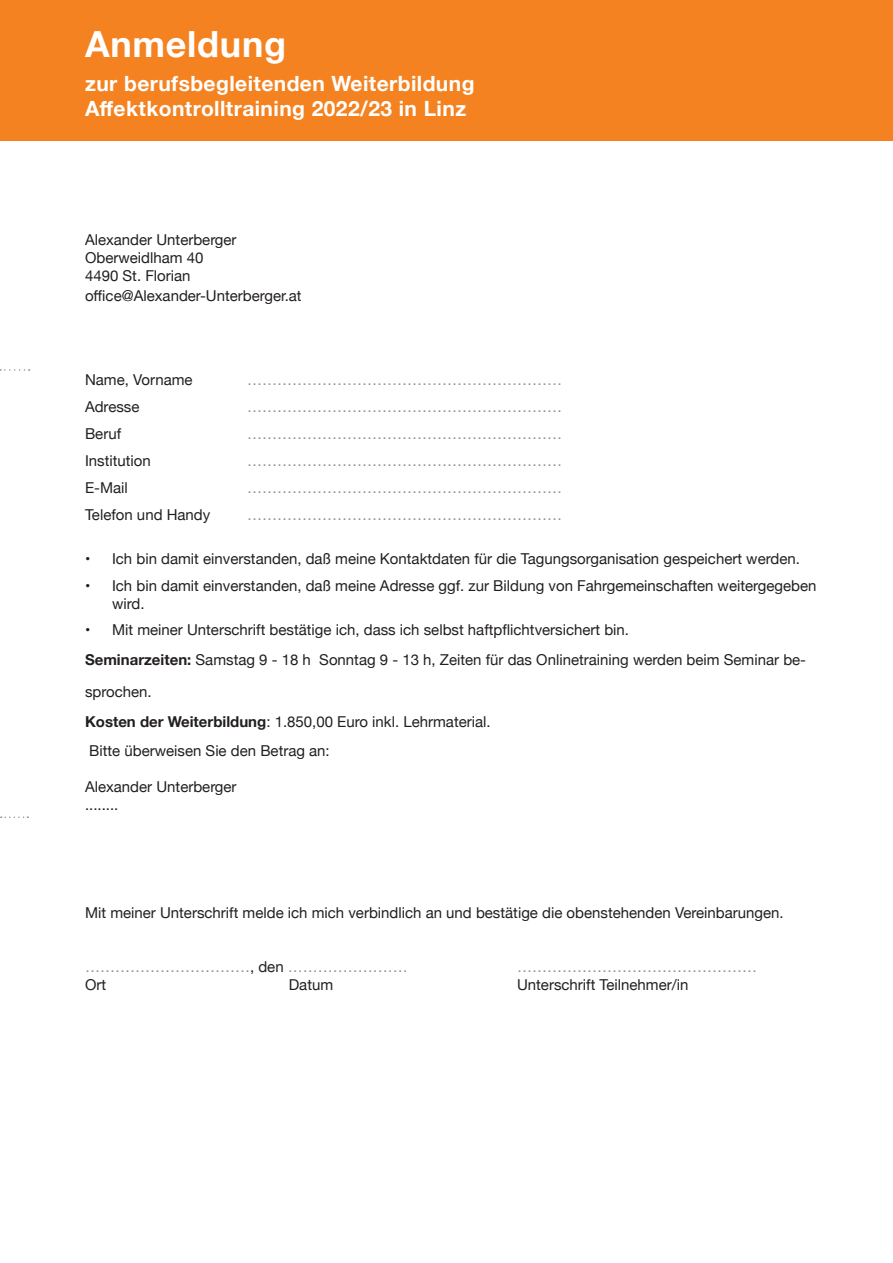
<style>
.page{position:relative;width:893px;height:1263px;background:#fff}
.page>*{position:absolute;margin:0;border:0;box-sizing:border-box;transform-origin:0 0}
.t1{font:700 36px "Helvetica Neue";letter-spacing:.02em;color:#fff}
.t2{font:700 21px/25.2px "Helvetica Neue";letter-spacing:.02em;color:#fff}
.t3{font:15px/18px "Helvetica Neue";color:#231f20}
.t4{font:15px "Helvetica Neue";color:#939598}
.s1{font-weight:700}
.s2{color:#231f20}
</style>
<div class="page">
<div style="left:0;top:0;width:893px;height:140px;background:#f58220"></div>
<svg style="left:0;top:369px;width:30px;height:2px"></svg>
<svg style="left:1px;top:816px;width:27px;height:2px"></svg>
<h1 class="t1" style="left:85px;top:16px;width:203px">Anmeldung</h1>
<h2 class="t2" style="left:85px;top:71px;width:391px">zur berufsbegleitenden Weiterbildung<br>Affektkontrolltraining 2022/23 in Linz</h2>
<p class="t3" style="left:85px;top:232px;width:153px">Alexander Unterberger<br>Oberweidlham 40<br>4490 St. Florian</p>
<p class="t3" style="left:85px;top:288px;width:218px">office@Alexander-Unterberger.at</p>
<p class="t3" style="left:85px;top:371px;width:109px">Name, Vorname</p>
<p class="t4" style="left:247px;top:368px;width:316px">………………………………………………………</p>
<p class="t3" style="left:85px;top:398px;width:56px">Adresse</p>
<p class="t4" style="left:247px;top:395px;width:316px">………………………………………………………</p>
<p class="t3" style="left:85px;top:425px;width:38px">Beruf</p>
<p class="t4" style="left:247px;top:422px;width:316px">………………………………………………………</p>
<p class="t3" style="left:85px;top:452px;width:67px">Institution</p>
<p class="t4" style="left:247px;top:449px;width:316px">………………………………………………………</p>
<p class="t3" style="left:85px;top:479px;width:44px">E-Mail</p>
<p class="t4" style="left:247px;top:476px;width:316px">………………………………………………………</p>
<p class="t3" style="left:85px;top:506px;width:127px">Telefon und Handy</p>
<p class="t4" style="left:247px;top:503px;width:316px">………………………………………………………</p>
<p class="t3" style="left:85px;top:551px;width:716px">• Ich bin damit einverstanden, daß meine Kontaktdaten für die Tagungsorganisation gespeichert werden.</p>
<p class="t3" style="left:112px;top:577px;width:706px;text-indent:-27px">• Ich bin damit einverstanden, daß meine Adresse ggf. zur Bildung von Fahrgemeinschaften weitergegeben wird.</p>
<p class="t3" style="left:85px;top:616px;width:723px;line-height:29.5px">• Mit meiner Unterschrift bestätige ich, dass ich selbst haftpflichtversichert bin.<br><span class="s1">Seminarzeiten:</span> Samstag 9 - 18 h Sonntag 9 - 13 h, Zeiten für das Onlinetraining werden beim Seminar be-</p>
<p class="t3" style="left:85px;top:678px;width:407px;line-height:29.5px">sprochen.<br><span class="s1">Kosten der Weiterbildung</span>: 1.850,00 Euro inkl. Lehrmaterial.<br>Bitte überweisen Sie den Betrag an:</p>
<p class="t3" style="left:85px;top:779px;width:153px">Alexander Unterberger ........</p>
<p class="t3" style="left:85px;top:905px;width:700px">Mit meiner Unterschrift melde ich mich verbindlich an und bestätige die obenstehenden Vereinbarungen.</p>
<p class="t4" style="left:85px;top:956px;width:324px">……………………………<span class="s2">, den</span> ……………………</p>
<p class="t4" style="left:517px;top:956px;width:241px">…………………………………………</p>
<p class="t3" style="left:85px;top:977px;width:23px">Ort</p>
<p class="t3" style="left:289px;top:977px;width:46px">Datum</p>
<p class="t3" style="left:517px;top:977px;width:173px">Unterschrift Teilnehmer/in</p>
</div>
